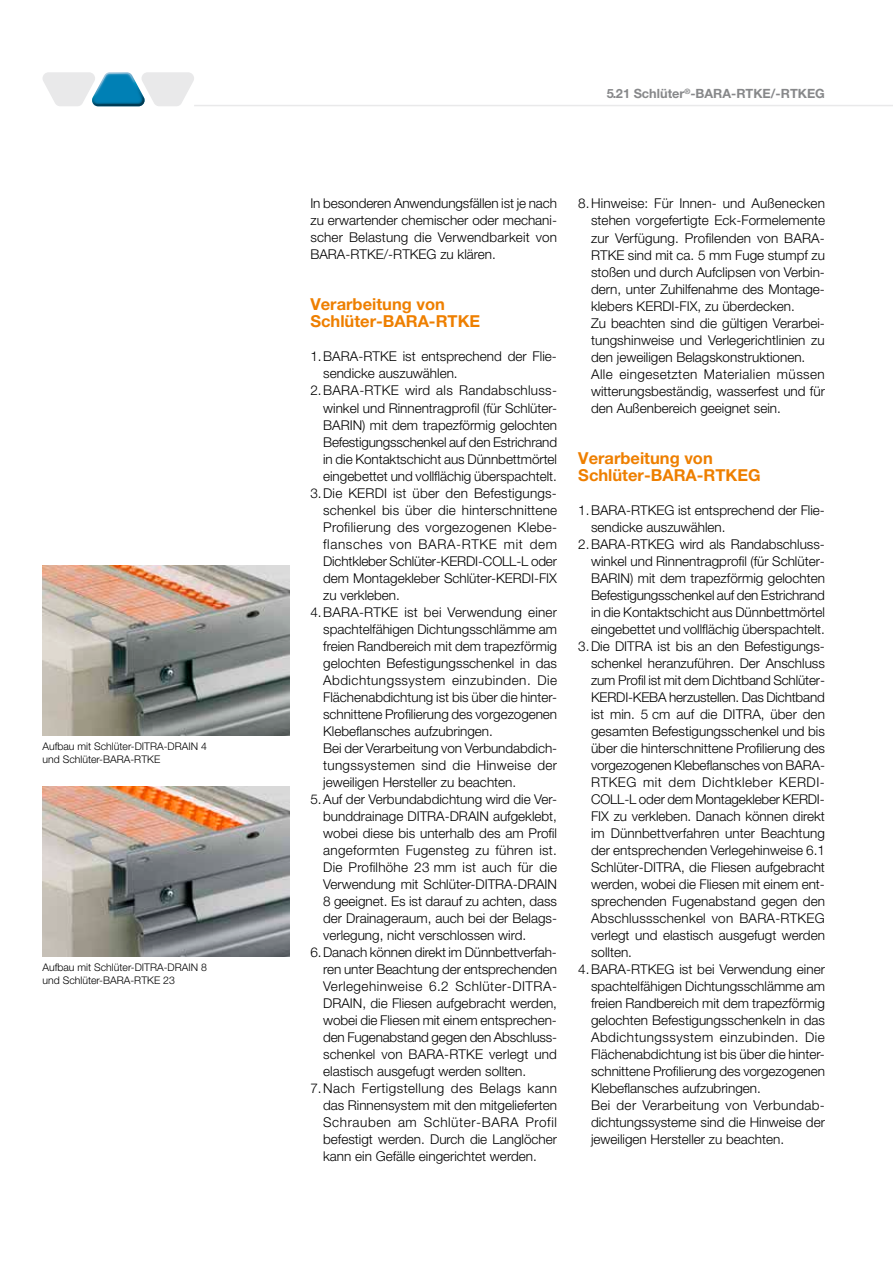
<style>
.page{position:relative;width:893px;height:1263px;background:#fff}
.page>*{position:absolute;margin:0;border:0;box-sizing:border-box;transform-origin:0 0}
.t1{font:700 16.5px/17px "Helvetica Neue LT Pro";color:#ee7f00}
.t2{font:300 13.5px/17px "Helvetica Neue LT Pro";color:#000;text-align:justify}
.t3{font:300 13.5px "Helvetica Neue LT Pro";letter-spacing:.035em;color:#000}
.t4{font:300 13.5px "Helvetica Neue LT Pro";letter-spacing:.025em;color:#000}
.t5{font:300 13.5px "Helvetica Neue LT Pro";letter-spacing:.02em;color:#000}
.t6{font:300 13.5px "Helvetica Neue LT Pro";letter-spacing:.045em;color:#000}
.t7{font:300 13.5px "Helvetica Neue LT Pro";letter-spacing:.03em;color:#000}
.t8{font:300 13.5px "Helvetica Neue LT Pro";letter-spacing:.04em;color:#000}
.t9{font:700 12.75px "Helvetica Neue LT Pro";color:#87888a}
.t10{font:300 10.5px/12.6px "Helvetica Neue LT Pro";color:#000}
</style>
<div class="page">
<hr style="left:194px;top:105px;width:699px;height:1px;background:#e9e9ea">
<svg style="left:43px;top:72px;width:151px;height:34px"></svg>
<img style="left:43px;top:566px;width:246px;height:170px">
<img style="left:43px;top:787px;width:246px;height:170px">
<p class="t10" style="left:43px;top:740px;width:166px">Aufbau mit Schlüter-DITRA-DRAIN 4 und Schlüter-BARA-RTKE</p>
<p class="t10" style="left:43px;top:961px;width:166px">Aufbau mit Schlüter-DITRA-DRAIN 8 und Schlüter-BARA-RTKE 23</p>
<p class="t9" style="left:607px;top:86px;width:219px">5.21 Schlüter<sup>®</sup>-BARA-RTKE/-RTKEG</p>
<p class="t2" style="left:310px;top:195px;width:248px">In besonderen Anwendungsfällen ist je nach zu erwartender chemischer oder mechani&shy;scher Belastung die Verwendbarkeit von BARA-RTKE/-RTKEG zu klären.</p>
<p class="t1" style="left:310px;top:296px;width:171px">Verarbeitung von<br>Schlüter-BARA-RTKE</p>
<p class="t2" style="left:310px;top:348px;width:248px">1.BARA-RTKE ist entsprechend der Flie-</p>
<p class="t2" style="left:323px;top:365px;width:136px">sendicke auszuwählen.</p>
<p class="t5" style="left:310px;top:382px;width:248px">2.BARA-RTKE wird als Randabschluss-</p>
<p class="t2" style="left:323px;top:399px;width:235px">winkel und Rinnentragprofil (für Schlüter-</p>
<p class="t2" style="left:323px;top:416px;width:235px">BARIN) mit dem trapezförmig gelochten</p>
<p class="t2" style="left:323px;top:433px;width:235px">Befestigungsschenkel auf den Estrichrand</p>
<p class="t2" style="left:323px;top:450px;width:235px">in die Kontaktschicht aus Dünnbettmörtel</p>
<p class="t2" style="left:323px;top:467px;width:235px">eingebettet und vollflächig überspachtelt.</p>
<p class="t2" style="left:310px;top:484px;width:248px">3.Die KERDI ist über den Befestigungs-</p>
<p class="t2" style="left:323px;top:501px;width:236px">schenkel bis über die hinterschnittene</p>
<p class="t4" style="left:323px;top:518px;width:235px">Profilierung des vorgezogenen Klebe-</p>
<p class="t6" style="left:323px;top:535px;width:235px">flansches von BARA-RTKE mit dem</p>
<p class="t2" style="left:323px;top:552px;width:235px">Dichtkleber Schlüter-KERDI-COLL-L oder</p>
<p class="t2" style="left:323px;top:569px;width:235px">dem Montagekleber Schlüter-KERDI-FIX</p>
<p class="t2" style="left:323px;top:586px;width:78px">zu verkleben.</p>
<p class="t2" style="left:310px;top:603px;width:248px">4.BARA-RTKE ist bei Verwendung einer</p>
<p class="t2" style="left:323px;top:620px;width:235px">spachtelfähigen Dichtungsschlämme am</p>
<p class="t2" style="left:323px;top:637px;width:235px">freien Randbereich mit dem trapezförmig</p>
<p class="t2" style="left:323px;top:654px;width:235px">gelochten Befestigungsschenkel in das</p>
<p class="t3" style="left:323px;top:672px;width:235px">Abdichtungssystem einzubinden. Die</p>
<p class="t2" style="left:323px;top:688px;width:235px">Flächenabdichtung ist bis über die hinter-</p>
<p class="t2" style="left:323px;top:705px;width:235px">schnittene Profilierung des vorgezogenen</p>
<p class="t2" style="left:323px;top:722px;width:171px">Klebeflansches aufzubringen.</p>
<p class="t2" style="left:323px;top:739px;width:236px">Bei der Verarbeitung von Verbundabdich-</p>
<p class="t4" style="left:323px;top:757px;width:235px">tungssystemen sind die Hinweise der</p>
<p class="t2" style="left:323px;top:773px;width:195px">jeweiligen Hersteller zu beachten.</p>
<p class="t2" style="left:310px;top:790px;width:248px">5.Auf der Verbundabdichtung wird die Ver-</p>
<p class="t2" style="left:323px;top:807px;width:235px">bunddrainage DITRA-DRAIN aufgeklebt,</p>
<p class="t2" style="left:323px;top:824px;width:235px">wobei diese bis unterhalb des am Profil</p>
<p class="t5" style="left:323px;top:842px;width:235px">angeformten Fugensteg zu führen ist.</p>
<p class="t5" style="left:323px;top:859px;width:235px">Die Profilhöhe 23 mm ist auch für die</p>
<p class="t2" style="left:323px;top:875px;width:235px">Verwendung mit Schlüter-DITRA-DRAIN</p>
<p class="t2" style="left:323px;top:892px;width:235px">8 geeignet. Es ist darauf zu achten, dass</p>
<p class="t2" style="left:323px;top:909px;width:235px">der Drainageraum, auch bei der Belags-</p>
<p class="t2" style="left:323px;top:926px;width:205px">verlegung, nicht verschlossen wird.</p>
<p class="t2" style="left:310px;top:943px;width:248px">6.Danach können direkt im Dünnbettverfah-</p>
<p class="t2" style="left:323px;top:960px;width:235px">ren unter Beachtung der entsprechenden</p>
<p class="t3" style="left:323px;top:978px;width:235px">Verlegehinweise 6.2 Schlüter-DITRA-</p>
<p class="t2" style="left:323px;top:994px;width:235px">DRAIN, die Fliesen aufgebracht werden,</p>
<p class="t2" style="left:323px;top:1011px;width:235px">wobei die Fliesen mit einem entsprechen-</p>
<p class="t2" style="left:323px;top:1028px;width:235px">den Fugenabstand gegen den Abschluss-</p>
<p class="t2" style="left:323px;top:1045px;width:235px">schenkel von BARA-RTKE verlegt und</p>
<p class="t2" style="left:323px;top:1062px;width:205px">elastisch ausgefugt werden sollten.</p>
<p class="t7" style="left:310px;top:1080px;width:248px">7.Nach Fertigstellung des Belags kann</p>
<p class="t2" style="left:323px;top:1096px;width:235px">das Rinnensystem mit den mitgelieferten</p>
<p class="t6" style="left:323px;top:1114px;width:235px">Schrauben am Schlüter-BARA Profil</p>
<p class="t2" style="left:323px;top:1130px;width:235px">befestigt werden. Durch die Langlöcher</p>
<p class="t2" style="left:323px;top:1147px;width:215px">kann ein Gefälle eingerichtet werden.</p>
<p class="t2" style="left:591px;top:195px;width:236px;text-align:left;text-indent:-13px">8.Hinweise: Für Innen- und Außenecken stehen vorgefertigte Eck-Formelemente zur Verfügung. Profilenden von BARA-RTKE sind mit ca. 5 mm Fuge stumpf zu stoßen und durch Aufclipsen von Verbin&shy;dern, unter Zuhilfenahme des Montage&shy;klebers KERDI-FIX, zu überdecken.<br>Zu beachten sind die gültigen Verarbei&shy;tungshinweise und Verlegerichtlinien zu den jeweiligen Belagskonstruktionen.<br>Alle eingesetzten Materialien müssen witterungsbeständig, wasserfest und für den Außenbereich geeignet sein.</p>
<p class="t1" style="left:578px;top:449px;width:184px">Verarbeitung von<br>Schlüter-BARA-RTKEG</p>
<p class="t2" style="left:578px;top:501px;width:248px">1.BARA-RTKEG ist entsprechend der Flie-</p>
<p class="t2" style="left:591px;top:518px;width:136px">sendicke auszuwählen.</p>
<p class="t2" style="left:578px;top:535px;width:248px">2.BARA-RTKEG wird als Randabschluss-</p>
<p class="t2" style="left:591px;top:552px;width:235px">winkel und Rinnentragprofil (für Schlüter-</p>
<p class="t2" style="left:591px;top:569px;width:235px">BARIN) mit dem trapezförmig gelochten</p>
<p class="t2" style="left:591px;top:586px;width:235px">Befestigungsschenkel auf den Estrichrand</p>
<p class="t2" style="left:591px;top:603px;width:235px">in die Kontaktschicht aus Dünnbettmörtel</p>
<p class="t2" style="left:591px;top:620px;width:235px">eingebettet und vollflächig überspachtelt.</p>
<p class="t2" style="left:578px;top:637px;width:248px">3.Die DITRA ist bis an den Befestigungs-</p>
<p class="t2" style="left:591px;top:654px;width:235px">schenkel heranzuführen. Der Anschluss</p>
<p class="t2" style="left:591px;top:671px;width:235px">zum Profil ist mit dem Dichtband Schlüter-</p>
<p class="t2" style="left:591px;top:688px;width:235px">KERDI-KEBA herzustellen. Das Dichtband</p>
<p class="t2" style="left:591px;top:705px;width:235px">ist min. 5 cm auf die DITRA, über den</p>
<p class="t2" style="left:591px;top:722px;width:235px">gesamten Befestigungsschenkel und bis</p>
<p class="t2" style="left:591px;top:739px;width:235px">über die hinterschnittene Profilierung des</p>
<p class="t2" style="left:591px;top:756px;width:235px">vorgezogenen Klebeflansches von BARA-</p>
<p class="t8" style="left:591px;top:774px;width:235px">RTKEG mit dem Dichtkleber KERDI-</p>
<p class="t2" style="left:591px;top:790px;width:235px">COLL-L oder dem Montagekleber KERDI-</p>
<p class="t2" style="left:591px;top:807px;width:235px">FIX zu verkleben. Danach können direkt</p>
<p class="t2" style="left:591px;top:824px;width:235px">im Dünnbettverfahren unter Beachtung</p>
<p class="t2" style="left:591px;top:841px;width:235px">der entsprechenden Verlegehinweise 6.1</p>
<p class="t2" style="left:591px;top:858px;width:235px">Schlüter-DITRA, die Fliesen aufgebracht</p>
<p class="t2" style="left:591px;top:875px;width:235px">werden, wobei die Fliesen mit einem ent-</p>
<p class="t2" style="left:591px;top:892px;width:235px">sprechenden Fugenabstand gegen den</p>
<p class="t2" style="left:591px;top:909px;width:235px">Abschlussschenkel von BARA-RTKEG</p>
<p class="t2" style="left:591px;top:926px;width:235px">verlegt und elastisch ausgefugt werden</p>
<p class="t2" style="left:591px;top:943px;width:42px">sollten.</p>
<p class="t2" style="left:578px;top:960px;width:248px">4.BARA-RTKEG ist bei Verwendung einer</p>
<p class="t2" style="left:591px;top:977px;width:235px">spachtelfähigen Dichtungsschlämme am</p>
<p class="t2" style="left:591px;top:994px;width:235px">freien Randbereich mit dem trapezförmig</p>
<p class="t2" style="left:591px;top:1011px;width:235px">gelochten Befestigungsschenkeln in das</p>
<p class="t3" style="left:591px;top:1029px;width:235px">Abdichtungssystem einzubinden. Die</p>
<p class="t2" style="left:591px;top:1045px;width:235px">Flächenabdichtung ist bis über die hinter-</p>
<p class="t2" style="left:591px;top:1062px;width:235px">schnittene Profilierung des vorgezogenen</p>
<p class="t2" style="left:591px;top:1079px;width:171px">Klebeflansches aufzubringen.</p>
<p class="t4" style="left:591px;top:1097px;width:235px">Bei der Verarbeitung von Verbundab-</p>
<p class="t2" style="left:591px;top:1113px;width:235px">dichtungssysteme sind die Hinweise der</p>
<p class="t2" style="left:591px;top:1130px;width:195px">jeweiligen Hersteller zu beachten.</p>
</div>
